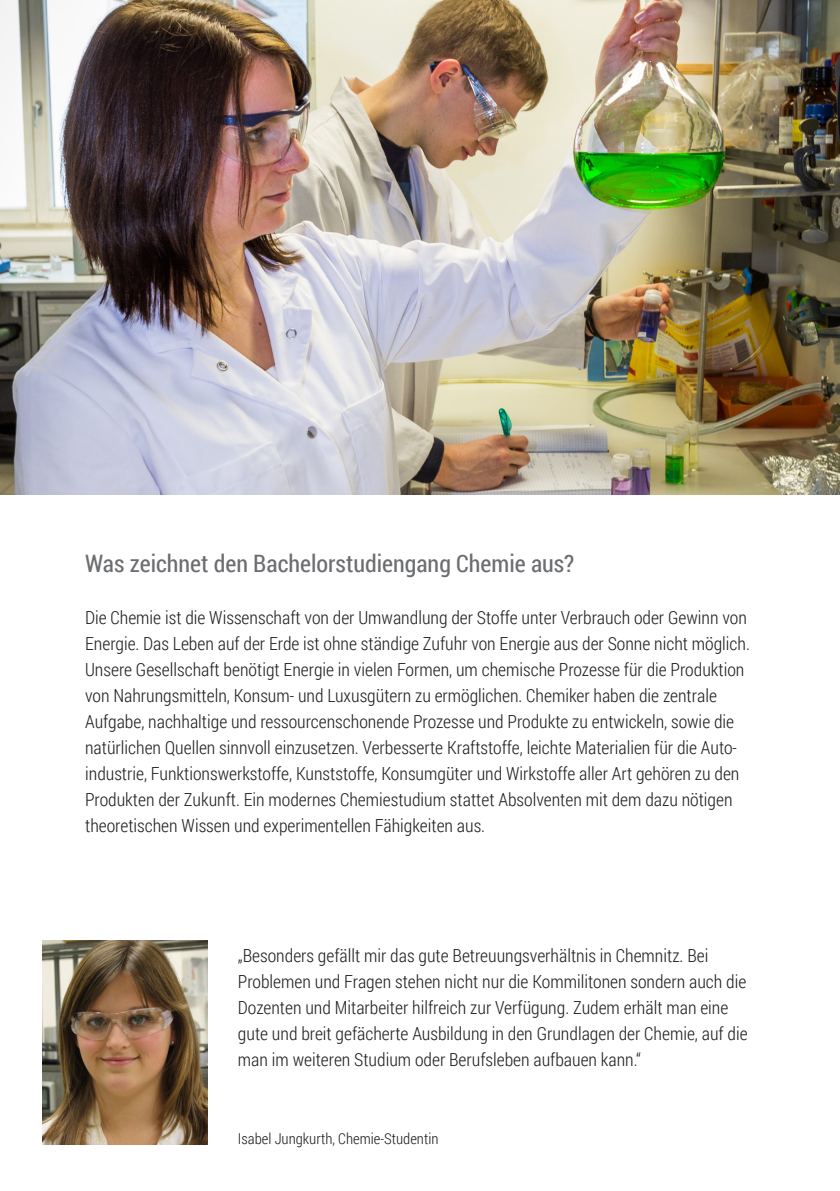
<style>
.page{position:relative;width:840px;height:1191px;background:#fff}
.page>*{position:absolute;margin:0;border:0;box-sizing:border-box;transform-origin:0 0}
.Studienbeschreibung{font:24px "Roboto Condensed";color:#6c6d70}
.Mengentext{font:300 18px/26px "Roboto Condensed";color:#231f20}
.Marginalien{font:300 15px "Roboto Condensed";color:#231f20}
</style>
<div class="page">
<img style="left:0;top:0;width:839px;height:494px">
<img style="left:43px;top:940px;width:164px;height:204px">
<p class="Studienbeschreibung" style="left:85px;top:547px;width:490px">Was zeichnet den Bachelorstudiengang Chemie aus?</p>
<p class="Mengentext" style="left:85px;top:604px;width:666px">Die Chemie ist die Wissenschaft von der Umwandlung der Stoffe unter Verbrauch oder Gewinn von Energie. Das Leben auf der Erde ist ohne ständige Zufuhr von Energie aus der Sonne nicht möglich.<br>Unsere Gesellschaft benötigt Energie in vielen Formen, um chemische Prozesse für die Produktion von Nahrungsmitteln, Konsum- und Luxusgütern zu ermöglichen. Chemiker haben die zentrale Aufgabe, nachhaltige und ressourcenschonende Prozesse und Produkte zu entwickeln, sowie die natürlichen Quellen sinnvoll einzusetzen. Verbesserte Kraftstoffe, leichte Materialien für die Auto&shy;industrie, Funktionswerkstoffe, Kunststoffe, Konsumgüter und Wirkstoffe aller Art gehören zu den Produkten der Zukunft. Ein modernes Chemiestudium stattet Absolventen mit dem dazu nötigen theoretischen Wissen und experimentellen Fähigkeiten aus.</p>
<p class="Mengentext" style="left:238px;top:942px;width:511px">„Besonders gefällt mir das gute Betreuungsverhältnis in Chemnitz. Bei Problemen und Fragen stehen nicht nur die Kommilitonen sondern auch die Dozenten und Mitarbeiter hilfreich zur Verfügung. Zudem erhält man eine gute und breit gefächerte Ausbildung in den Grundlagen der Chemie, auf die man im weiteren Studium oder Berufsleben aufbauen kann.“</p>
<p class="Marginalien" style="left:238px;top:1128px;width:202px">Isabel Jungkurth, Chemie-Studentin</p>
</div>
